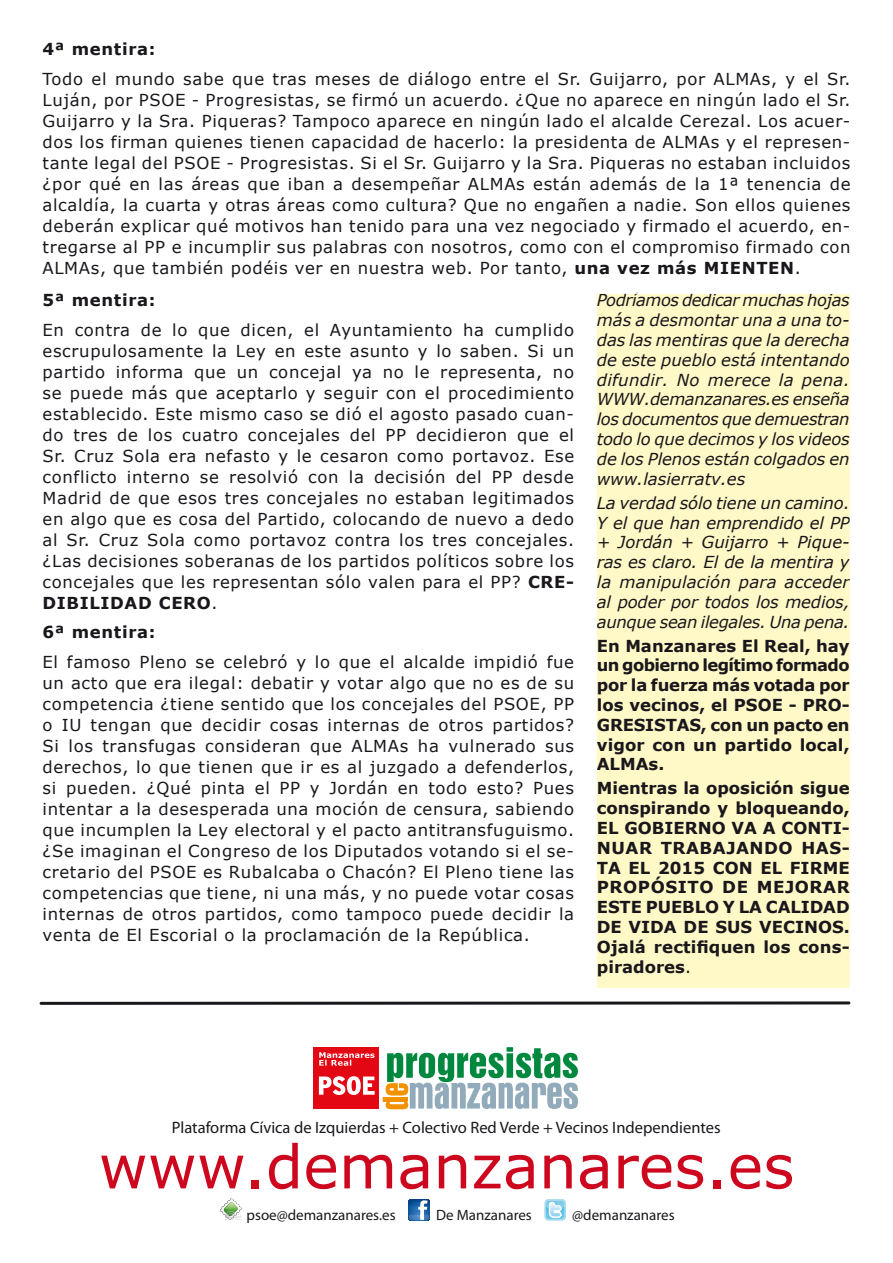
<style>
.page{position:relative;width:893px;height:1263px;background:#fff}
.page>*{position:absolute;margin:0;border:0;box-sizing:border-box;transform-origin:0 0}
.t1{font:60px "Verdana";color:#cd071e}
.t2{font:16.5px/21px "Verdana";letter-spacing:.04em;color:#1a171c;text-align:justify}
.t3{font:italic 16.5px/19.8px "Verdana";letter-spacing:-.01em;color:#1a171c;text-align:justify}
.t4{font:700 16.5px/19.8px "Verdana";letter-spacing:.005em;color:#1a171c;text-align:justify}
.t5{font:16.5px "Myriad Pro";color:#1a171c}
.t6{font:700 16.5px "Verdana";letter-spacing:.04em;color:#1a171c}
.t7{font:15px "Myriad Pro";color:#1a171c}
.s1{font-weight:700}
.s2{font-weight:400}
</style>
<div class="page">
<svg style="left:41px;top:1001px;width:808px;height:4px;background:#525054"></svg>
<div style="left:596px;top:293px;width:254px;height:696px;background:#fff9c7"></div>
<div style="left:595px;top:292px;width:256px;height:697px;border:2px solid #fff"></div>
<div style="left:313px;top:1047px;width:66px;height:61px;background:#e30613"></div>
<svg style="left:319px;top:1052px;width:56px;height:43px"></svg>
<svg style="left:383px;top:1047px;width:195px;height:62px"></svg>
<svg style="left:220px;top:1198px;width:21px;height:22px"></svg>
<svg style="left:408px;top:1199px;width:22px;height:21px"></svg>
<svg style="left:545px;top:1199px;width:21px;height:21px"></svg>
<p class="t6" style="left:43px;top:39px;width:115px">4ª mentira:</p>
<p class="t2" style="left:43px;top:68px;width:809px">Todo el mundo sabe que tras meses de diálogo entre el Sr. Guijarro, por ALMAs, y el Sr.<br>Luján, por PSOE - Progresistas, se firmó un acuerdo. ¿Que no aparece en ningún lado el Sr.<br>Guijarro y la Sra. Piqueras? Tampoco aparece en ningún lado el alcalde Cerezal. Los acuer&shy;dos los firman quienes tienen capacidad de hacerlo: la presidenta de ALMAs y el represen&shy;tante legal del PSOE - Progresistas. Si el Sr. Guijarro y la Sra. Piqueras no estaban incluidos ¿por qué en las áreas que iban a desempeñar ALMAs están además de la 1ª tenencia de alcaldía, la cuarta y otras áreas como cultura? Que no engañen a nadie. Son ellos quienes deberán explicar qué motivos han tenido para una vez negociado y firmado el acuerdo, en&shy;tregarse al PP e incumplir sus palabras con nosotros, como con el compromiso firmado con ALMAs, que también podéis ver en nuestra web. Por tanto, <span class="s1">una vez más MIENTEN</span>.</p>
<p class="t6" style="left:43px;top:290px;width:115px">5ª mentira:</p>
<p class="t2" style="left:43px;top:318px;width:533px">En contra de lo que dicen, el Ayuntamiento ha cumplido escrupulosamente la Ley en este asunto y lo saben. Si un partido informa que un concejal ya no le representa, no se puede más que aceptarlo y seguir con el procedimiento establecido. Este mismo caso se dió el agosto pasado cuan&shy;do tres de los cuatro concejales del PP decidieron que el Sr. Cruz Sola era nefasto y le cesaron como portavoz. Ese conflicto interno se resolvió con la decisión del PP desde Madrid de que esos tres concejales no estaban legitimados en algo que es cosa del Partido, colocando de nuevo a dedo al Sr. Cruz Sola como portavoz contra los tres concejales. ¿Las decisiones soberanas de los partidos políticos sobre los concejales que les representan sólo valen para el PP? <span class="s1">CRE-DIBILIDAD CERO</span>.</p>
<p class="t6" style="left:43px;top:622px;width:115px">6ª mentira:</p>
<p class="t2" style="left:43px;top:650px;width:533px">El famoso Pleno se celebró y lo que el alcalde impidió fue un acto que era ilegal: debatir y votar algo que no es de su competencia ¿tiene sentido que los concejales del PSOE, PP o IU tengan que decidir cosas internas de otros partidos?<br>Si los transfugas consideran que ALMAs ha vulnerado sus derechos, lo que tienen que ir es al juzgado a defenderlos, si pueden. ¿Qué pinta el PP y Jordán en todo esto? Pues intentar a la desesperada una moción de censura, sabiendo que incumplen la Ley electoral y el pacto antitransfuguismo. ¿Se imaginan el Congreso de los Diputados votando si el se&shy;cretario del PSOE es Rubalcaba o Chacón? El Pleno tiene las competencias que tiene, ni una más, y no puede votar cosas internas de otros partidos, como tampoco puede decidir la venta de El Escorial o la proclamación de la República.</p>
<p class="t3" style="left:597px;top:290px;width:254px">Podríamos dedicar muchas hojas más a desmontar una a una to&shy;das las mentiras que la derecha de este pueblo está intentando difundir. No merece la pena.<br>WWW.demanzanares.es enseña los documentos que demuestran todo lo que decimos y los videos de los Plenos están colgados en www.lasierratv.es</p>
<p class="t3" style="left:597px;top:492px;width:254px">La verdad sólo tiene un camino.<br>Y el que han emprendido el PP + Jordán + Guijarro + Pique&shy;ras es claro. El de la mentira y la manipulación para acceder al poder por todos los medios, aunque sean ilegales. Una pena.</p>
<p class="t4" style="left:597px;top:635px;width:254px">En Manzanares El Real, hay un gobierno legítimo formado por la fuerza más votada por los vecinos, el PSOE - PRO-GRESISTAS, con un pacto en vigor con un partido local, ALMAs.</p>
<p class="t4" style="left:597px;top:778px;width:254px">Mientras la oposición sigue conspirando y bloqueando, EL GOBIERNO VA A CONTI-NUAR TRABAJANDO HAS-TA EL 2015 CON EL FIRME PROPÓSITO DE MEJORAR ESTE PUEBLO Y LA CALIDAD DE VIDA DE SUS VECINOS.<br>Ojalá rectifiquen los cons&shy;piradores<span class="s2">.</span></p>
<p class="t5" style="left:172px;top:1117px;width:550px">Plataforma Cívica de Izquierdas + Colectivo Red Verde + Vecinos Independientes</p>
<p class="t1" style="left:99px;top:1128px;width:697px">www.demanzanares.es</p>
<p class="t7" style="left:247px;top:1206px;width:151px">psoe@demanzanares.es</p>
<p class="t7" style="left:436px;top:1206px;width:97px">De Manzanares</p>
<p class="t7" style="left:572px;top:1206px;width:104px">@demanzanares</p>
</div>
